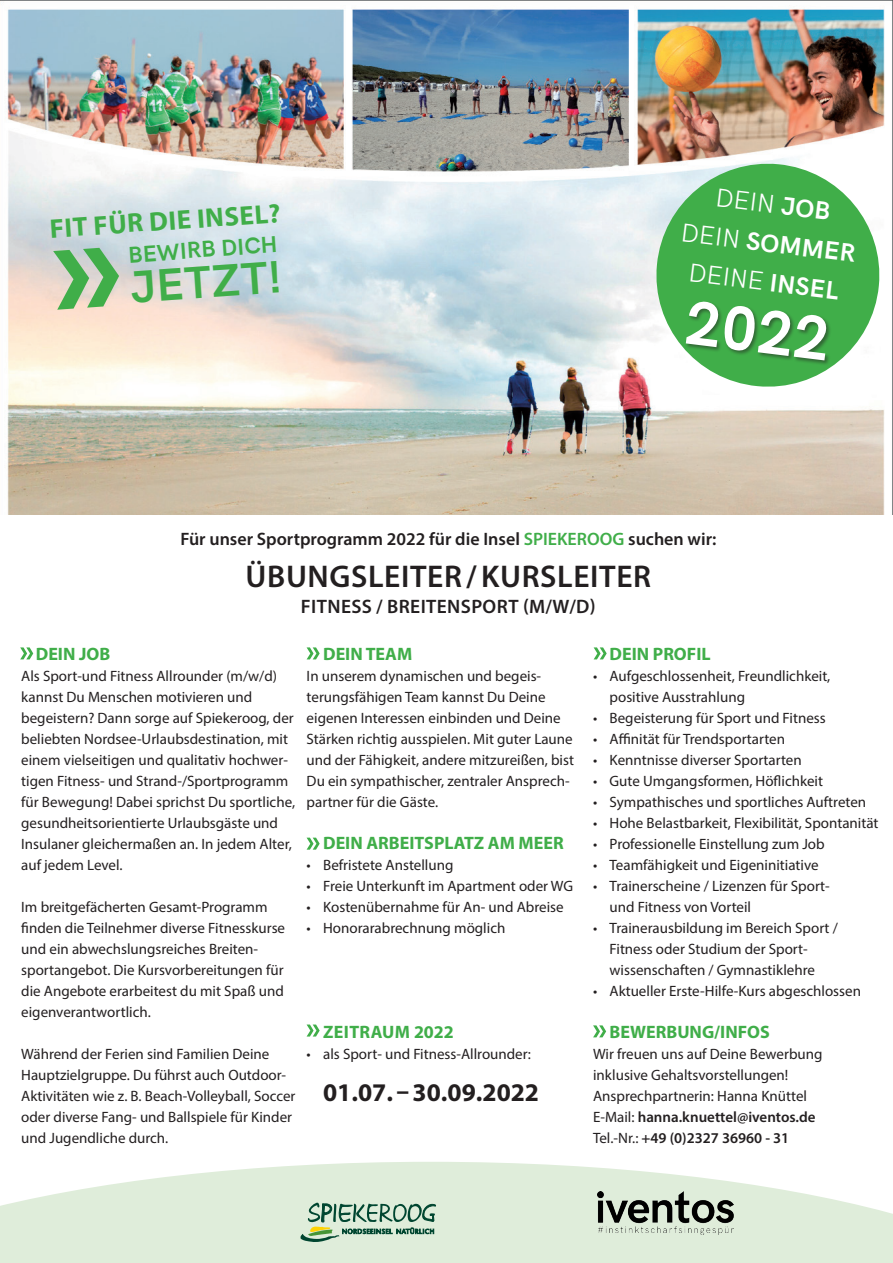
<style>
.page{position:relative;width:893px;height:1263px;background:#fff}
.page>*{position:absolute;margin:0;border:0;box-sizing:border-box;transform-origin:0 0}
.t1{font:700 62.55px "HK Grotesk";color:#fff}
.t2{font:700 45.75px "HK Grotesk";color:#40ae49}
.t3{font:600 31.5px "Myriad Pro";letter-spacing:.02em;color:#231f20}
.t4{font:700 27px "Myriad Pro";color:#40ae49}
.t5{font:700 25.5px/39px "HK Grotesk";color:#fff;text-align:center}
.t6{font:700 25.5px "Myriad Pro";color:#231f20}
.t7{font:700 23.1px "HK Grotesk";color:#40ae49}
.t8{font:600 19.5px "Myriad Pro";letter-spacing:.02em;color:#231f20}
.t9{font:700 18px "Myriad Pro";color:#40ae49}
.t10{font:600 18px "Myriad Pro";color:#231f20}
.t11{font:700 18px "Myriad Pro";letter-spacing:.02em;color:#40ae49}
.t12{font:15px/21px "Myriad Pro";color:#231f20}
.s1{font-weight:400}
.s2{color:#40ae49}
.s3{font-weight:600}
</style>
<div class="page">
<svg style="left:0;top:1162px;width:893px;height:101px;fill:#dfedda"></svg>
<img style="left:0;top:0;width:893px;height:514px">
<svg style="left:651px;top:158px;width:234px;height:234px;fill:#40ae49"></svg>
<svg style="left:20px;top:647px;width:13px;height:12px"></svg>
<svg style="left:307px;top:647px;width:13px;height:12px"></svg>
<svg style="left:594px;top:647px;width:13px;height:12px"></svg>
<div style="left:685px;top:301px;width:147px;height:65px;background:#231f20;opacity:.5"></div>
<svg style="left:300px;top:1202px;width:136px;height:40px;background:#a5c1aa"></svg>
<svg style="left:593px;top:1025px;width:13px;height:12px"></svg>
<svg style="left:307px;top:838px;width:13px;height:12px"></svg>
<svg style="left:307px;top:1024px;width:13px;height:12px"></svg>
<img style="left:597px;top:1191px;width:137px;height:43px">
<svg style="left:53px;top:248px;width:66px;height:62px;background:#96c392"></svg>
<h3 class="t4" style="left:49px;top:211px;width:233px;rotate:-4deg">FIT FÜR DIE INSEL?</h3>
<h3 class="t7" style="left:127px;top:237px;width:151px;rotate:-4deg">BEWIRB DICH</h3>
<h2 class="t2" style="left:128px;top:253px;width:153px;rotate:-4deg">JETZT!</h2>
<h3 class="t5" style="left:689px;top:172px;width:177px;rotate:7deg"><span class="s1">DEIN</span> JOB<br><span class="s1">DEIN</span> SOMMER<br><span class="s1">DEINE</span> INSEL</h3>
<h1 class="t1" style="left:691px;top:275px;width:147px;rotate:7deg">2022</h1>
<p class="t10" style="left:180px;top:528px;width:537px">Für unser Sportprogramm 2022 für die Insel <span class="s2">SPIEKEROOG</span> suchen wir:</p>
<h3 class="t3" style="left:246px;top:556px;width:407px">ÜBUNGSLEITER/KURSLEITER</h3>
<h3 class="t8" style="left:301px;top:594px;width:296px">FITNESS / BREITENSPORT (M/W/D)</h3>
<p class="t9" style="left:36px;top:642px;width:76px">DEIN JOB</p>
<p class="t12" style="left:21px;top:665px;width:275px">Als Sport-und Fitness Allrounder (m/w/d) kannst Du Menschen motivieren und begeistern? Dann sorge auf Spiekeroog, der beliebten Nordsee-Urlaubsdestination, mit einem vielseitigen und qualitativ hochwer&shy;tigen Fitness- und Strand-/Sportprogramm für Bewegung! Dabei sprichst Du sportliche, gesundheitsorientierte Urlaubsgäste und Insulaner gleichermaßen an. In jedem Alter, auf jedem Level.</p>
<p class="t12" style="left:21px;top:896px;width:265px">Im breitgefächerten Gesamt-Programm finden die Teilnehmer diverse Fitnesskurse und ein abwechslungsreiches Breiten&shy;sportangebot. Die Kursvorbereitungen für die Angebote erarbeitest du mit Spaß und eigenverantwortlich.</p>
<p class="t12" style="left:21px;top:1043px;width:276px">Während der Ferien sind Familien Deine Hauptzielgruppe. Du führst auch Outdoor-Aktivitäten wie z. B. Beach-Volleyball, Soccer oder diverse Fang- und Ballspiele für Kinder und Jugendliche durch.</p>
<p class="t9" style="left:323px;top:642px;width:91px">DEIN TEAM</p>
<p class="t12" style="left:307px;top:665px;width:269px">In unserem dynamischen und begeis&shy;terungsfähigen Team kannst Du Deine eigenen Interessen einbinden und Deine Stärken richtig ausspielen. Mit guter Laune und der Fähigkeit, andere mitzureißen, bist Du ein sympathischer, zentraler Ansprech&shy;partner für die Gäste.</p>
<p class="t9" style="left:323px;top:831px;width:242px">DEIN ARBEITSPLATZ AM MEER</p>
<p class="t12" style="left:307px;top:854px;width:148px">• Befristete Anstellung</p>
<p class="t12" style="left:307px;top:875px;width:268px">• Freie Unterkunft im Apartment oder WG</p>
<p class="t12" style="left:307px;top:896px;width:258px">• Kostenübernahme für An- und Abreise</p>
<p class="t12" style="left:307px;top:917px;width:200px">• Honorarabrechnung möglich</p>
<p class="t11" style="left:323px;top:1020px;width:132px">ZEITRAUM 2022</p>
<p class="t12" style="left:307px;top:1043px;width:226px">• als Sport- und Fitness-Allrounder:</p>
<h3 class="t6" style="left:323px;top:1076px;width:217px">01.07. –30.09.2022</h3>
<p class="t9" style="left:610px;top:642px;width:103px">DEIN PROFIL</p>
<p class="t12" style="left:610px;top:665px;width:222px;text-indent:-16px">• Aufgeschlossenheit, Freundlichkeit, positive Ausstrahlung</p>
<p class="t12" style="left:593px;top:707px;width:234px">• Begeisterung für Sport und Fitness</p>
<p class="t12" style="left:593px;top:728px;width:194px">• Affinität für Trendsportarten</p>
<p class="t12" style="left:593px;top:749px;width:210px">• Kenntnisse diverser Sportarten</p>
<p class="t12" style="left:593px;top:770px;width:231px">• Gute Umgangsformen, Höflichkeit</p>
<p class="t12" style="left:593px;top:791px;width:275px">• Sympathisches und sportliches Auftreten</p>
<p class="t12" style="left:593px;top:812px;width:287px">• Hohe Belastbarkeit, Flexibilität, Spontanität</p>
<p class="t12" style="left:593px;top:833px;width:233px">• Professionelle Einstellung zum Job</p>
<p class="t12" style="left:593px;top:854px;width:227px">• Teamfähigkeit und Eigeninitiative</p>
<p class="t12" style="left:610px;top:875px;width:222px;text-indent:-16px">• Trainerscheine / Lizenzen für Sport&shy;und Fitness von Vorteil</p>
<p class="t12" style="left:610px;top:917px;width:230px;text-indent:-16px">• Trainerausbildung im Bereich Sport /<br>Fitness oder Studium der Sport&shy;wissenschaften / Gymnastiklehre</p>
<p class="t12" style="left:593px;top:980px;width:269px">• Aktueller Erste-Hilfe-Kurs abgeschlossen</p>
<p class="t9" style="left:610px;top:1020px;width:162px">BEWERBUNG/INFOS</p>
<p class="t12" style="left:593px;top:1043px;width:231px">Wir freuen uns auf Deine Bewerbung inklusive Gehaltsvorstellungen!<br>Ansprechpartnerin: Hanna Knüttel E-Mail: <span class="s3">hanna.knuettel@iventos.de </span>Tel.-Nr.: <span class="s3">+49 (0)2327 36960 - 31</span></p>
</div>
